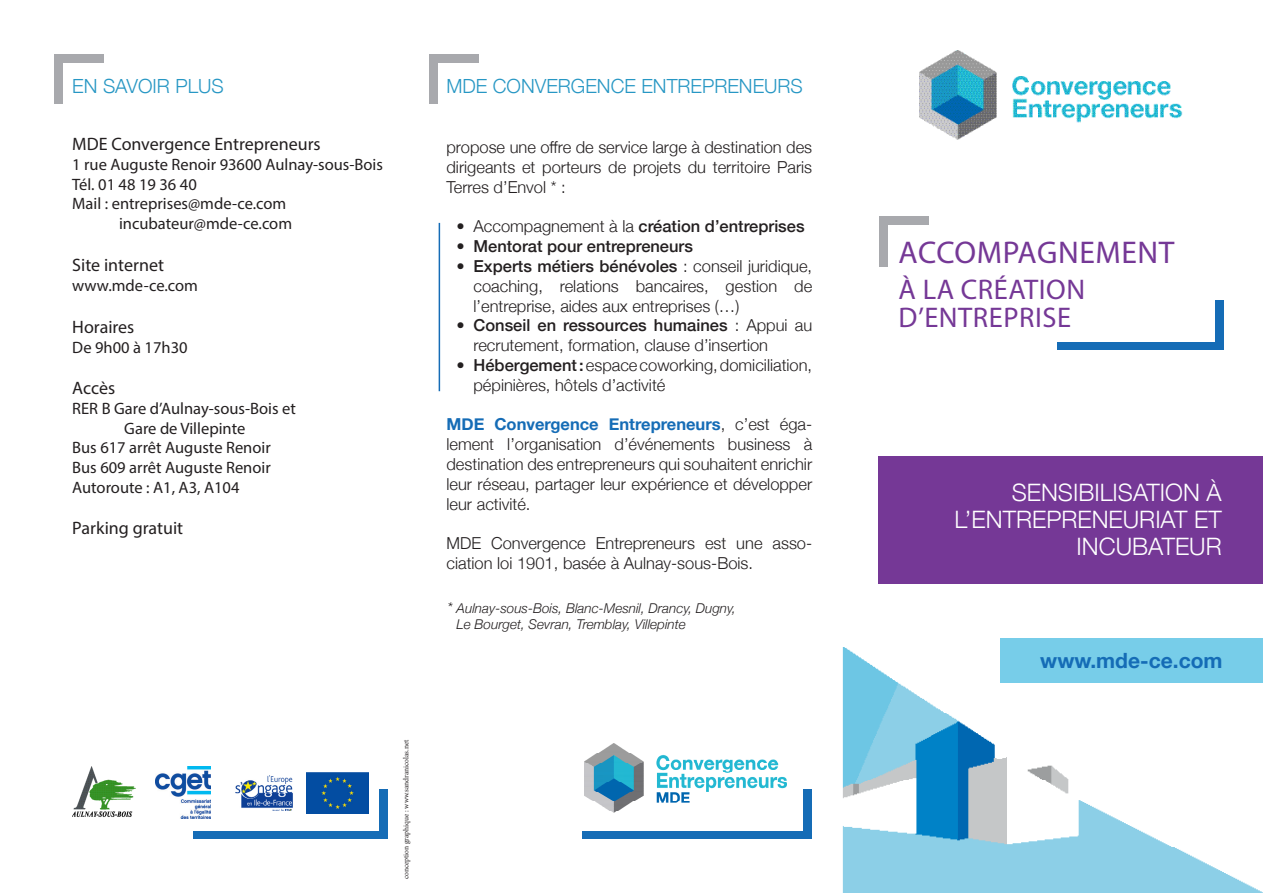
<style>
.page{position:relative;width:1263px;height:893px;background:#fff}
.page>*{position:absolute;margin:0;border:0;box-sizing:border-box;transform-origin:0 0}
.t1{font:31.5px "Myriad Pro";letter-spacing:.02em;color:#753896}
.t2{font:28.5px "Myriad Pro";letter-spacing:.02em;color:#753896}
.t3{font:300 24px/27px "Helvetica Neue";color:#fff;text-align:right}
.t4{font:700 21px "Helvetica Neue";color:#156cb6}
.t5{font:300 19.5px "Helvetica Neue";color:#2797c4}
.t6{font:18px "Myriad Pro";color:#231f20}
.t7{font:300 16.5px/19.8px "Helvetica Neue";color:#231f20;text-align:justify}
.t8{font:16.5px/19.8px "Myriad Pro";color:#231f20}
.t9{font:500 16.5px "Helvetica Neue";color:#231f20}
.t10{font:italic 300 13.5px/16.2px "Helvetica Neue";color:#231f20}
.t11{font:7.5px "Minion Pro";color:#231f20}
.s1{font-weight:300}
.s2{font-weight:500}
.s3{font-weight:700;color:#156cb6}
.s4{font-size:15px}
</style>
<div class="page">
<img style="left:842px;top:647px;width:421px;height:246px">
<div style="left:1000px;top:638px;width:263px;height:44px;background:#77cde9"></div>
<div style="left:879px;top:456px;width:384px;height:128px;background:#753896"></div>
<img style="left:919px;top:51px;width:263px;height:89px">
<div style="left:879px;top:217px;width:8px;height:50px;background:#a8a9ad"></div>
<div style="left:879px;top:217px;width:50px;height:8px;background:#a8a9ad"></div>
<div style="left:1215px;top:300px;width:9px;height:50px;background:#156cb6"></div>
<div style="left:1057px;top:342px;width:167px;height:8px;background:#156cb6"></div>
<div style="left:54px;top:54px;width:8px;height:50px;background:#a8a9ad"></div>
<div style="left:54px;top:54px;width:50px;height:8px;background:#a8a9ad"></div>
<div style="left:429px;top:54px;width:9px;height:50px;background:#a8a9ad"></div>
<div style="left:429px;top:54px;width:50px;height:8px;background:#a8a9ad"></div>
<div style="left:803px;top:789px;width:8px;height:50px;background:#156cb6"></div>
<div style="left:582px;top:831px;width:229px;height:8px;background:#156cb6"></div>
<hr style="left:439px;top:223px;width:1px;height:168px;background:#156cb6">
<div style="left:380px;top:789px;width:8px;height:50px;background:#156cb6"></div>
<div style="left:193px;top:831px;width:195px;height:8px;background:#156cb6"></div>
<img style="left:72px;top:766px;width:64px;height:51px">
<svg style="left:155px;top:766px;width:56px;height:53px"></svg>
<img style="left:156px;top:767px;width:54px;height:51px">
<img style="left:235px;top:775px;width:58px;height:36px">
<img style="left:306px;top:772px;width:62px;height:41px">
<img style="left:584px;top:744px;width:203px;height:69px">
<p class="t5" style="left:72px;top:71px;width:153px">EN SAVOIR PLUS</p>
<p class="t6" style="left:72px;top:133px;width:250px">MDE Convergence Entrepreneurs</p>
<p class="t8" style="left:72px;top:154px;width:312px">1 rue Auguste Renoir 93600 Aulnay-sous-Bois<br>Tél. 01 48 19 36 40</p>
<p class="t8" style="left:119px;top:194px;width:175px;text-indent:-47px">Mail : entreprises@mde-ce.com incubateur@mde-ce.com</p>
<p class="t6" style="left:72px;top:254px;width:93px">Site internet</p>
<p class="t8" style="left:72px;top:275px;width:127px">www.mde-ce.com</p>
<p class="t6" style="left:72px;top:316px;width:64px">Horaires</p>
<p class="t8" style="left:72px;top:337px;width:117px">De 9h00 à 17h30</p>
<p class="t6" style="left:72px;top:377px;width:44px">Accès</p>
<p class="t8" style="left:72px;top:398px;width:225px;text-align:center">RER B Gare d’Aulnay-sous-Bois et<br>Gare de Villepinte</p>
<p class="t8" style="left:72px;top:438px;width:200px">Bus 617 arrêt Auguste Renoir</p>
<p class="t8" style="left:72px;top:458px;width:200px">Bus 609 arrêt Auguste Renoir</p>
<p class="t8" style="left:72px;top:477px;width:169px">Autoroute : A1, A3, A104</p>
<p class="t6" style="left:72px;top:517px;width:112px">Parking gratuit</p>
<p class="t5" style="left:446px;top:71px;width:358px">MDE CONVERGENCE ENTREPRENEURS</p>
<p class="t7" style="left:446px;top:136px;width:367px">propose une offre de service large à destination des dirigeants et porteurs de projets du territoire Paris Terres d’Envol * :</p>
<p class="t9" style="left:456px;top:213px;width:350px"><span class="s1">• Accompagnement à la</span> création d’entreprises</p>
<p class="t9" style="left:456px;top:233px;width:238px">• Mentorat pour entrepreneurs</p>
<p class="t7" style="left:473px;top:255px;width:340px;text-indent:-17px"><span class="s2">• Experts métiers bénévoles</span> : conseil juridique, coaching, relations bancaires, gestion de l’entreprise, aides aux entreprises (…)</p>
<p class="t7" style="left:473px;top:314px;width:340px;text-indent:-17px"><span class="s2">• Conseil en ressources humaines</span> : Appui au recrutement, formation, clause d’insertion</p>
<p class="t7" style="left:473px;top:354px;width:340px;text-indent:-17px"><span class="s2">• Hébergement :</span> espace coworking, domiciliation, pépinières, hôtels d’activité</p>
<p class="t7" style="left:446px;top:413px;width:367px"><span class="s3">MDE Convergence Entrepreneurs</span>, c’est éga&shy;lement l’organisation d’événements business à destination des entrepreneurs qui souhaitent enrichir leur réseau, partager leur expérience et développer leur activité.</p>
<p class="t7" style="left:446px;top:532px;width:367px">MDE Convergence Entrepreneurs est une asso&shy;ciation loi 1901, basée à Aulnay-sous-Bois.</p>
<p class="t10" style="left:457px;top:599px;width:281px;text-indent:-9px"><span class="s4">*</span> Aulnay-sous-Bois, Blanc-Mesnil, Drancy, Dugny,<br>Le Bourget, Sevran, Tremblay, Villepinte</p>
<p class="t11" style="left:401px;top:879px;width:141px;rotate:-90deg">conception graphique : www.sandranicolas.net</p>
<p class="t1" style="left:899px;top:233px;width:277px">ACCOMPAGNEMENT</p>
<p class="t2" style="left:899px;top:272px;width:188px">À LA CRÉATION</p>
<p class="t2" style="left:899px;top:300px;width:174px">D’ENTREPRISE</p>
<p class="t3" style="left:954px;top:477px;width:269px">SENSIBILISATION À<br>L’ENTREPRENEURIAT ET<br>INCUBATEUR</p>
<p class="t4" style="left:1040px;top:644px;width:184px">www.mde-ce.com</p>
</div>
